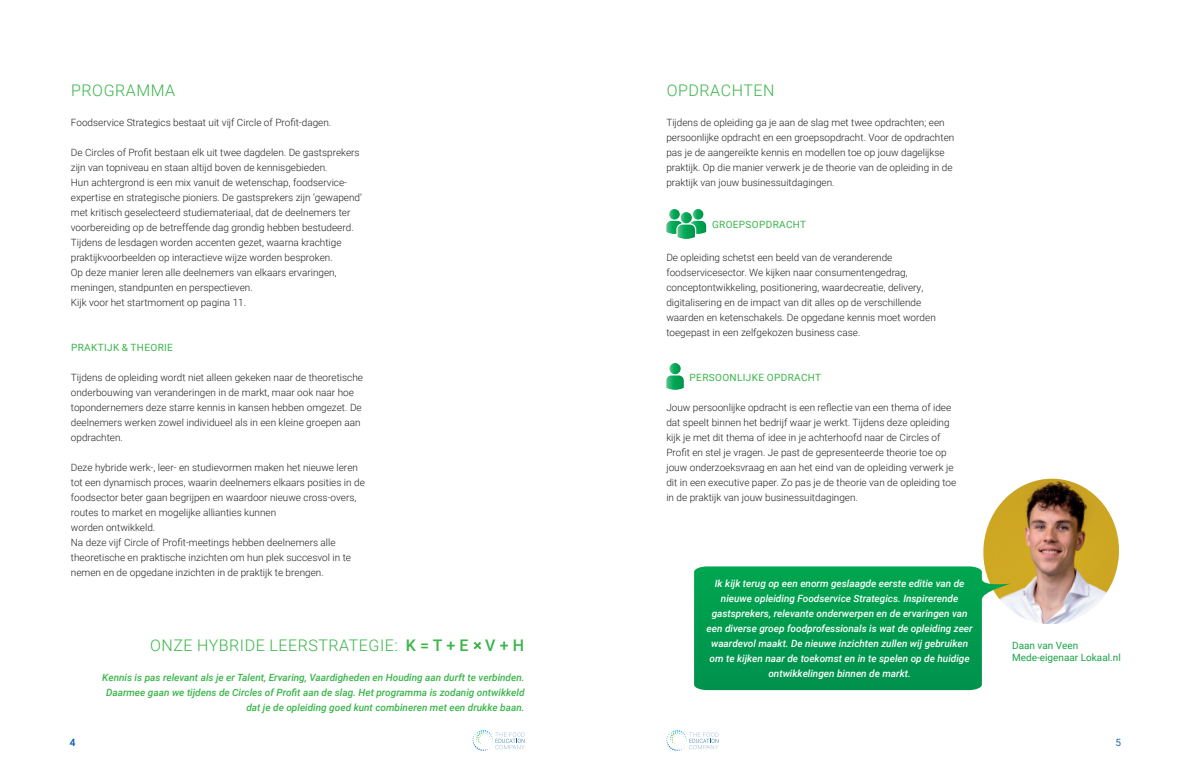
<style>
.page{position:relative;width:1191px;height:780px;background:#fff}
.page>*{position:absolute;margin:0;border:0;box-sizing:border-box;transform-origin:0 0}
.t1{font:300 16px "Roboto";letter-spacing:.035em;color:#3ab54a}
.t2{font:300 10px/15px "Roboto";color:#231f20}
.t3{font:italic 500 10px/15px "Roboto";color:#fff;text-align:center}
.t4{font:italic 500 10px/15px "Roboto";color:#3ab54a;text-align:right}
.t5{font:10px "Roboto";letter-spacing:.035em;color:#3ab54a}
.t6{font:10px/12px "Roboto";color:#1aa249}
.t7{font:10px "Roboto";color:#1b69b4}
.s1{font-weight:500}
</style>
<div class="page">
<svg style="left:666px;top:730px;width:52px;height:20px"></svg>
<svg style="left:472px;top:730px;width:52px;height:20px"></svg>
<svg style="left:473px;top:642px;width:8px;height:7px"></svg>
<svg style="left:666px;top:209px;width:40px;height:30px"></svg>
<svg style="left:666px;top:363px;width:18px;height:27px"></svg>
<img style="left:983px;top:478px;width:136px;height:146px">
<svg style="left:694px;top:566px;width:317px;height:124px;background:#16a35b"></svg>
<h1 class="t1" style="left:71px;top:79px;width:106px">PROGRAMMA</h1>
<p class="t2" style="left:71px;top:115px;width:262px">Foodservice Strategics bestaat uit vijf Circle of Profit-dagen.</p>
<p class="t2" style="left:71px;top:145px;width:292px">De Circles of Profit bestaan elk uit twee dagdelen. De gastsprekers zijn van topniveau en staan altijd boven de kennisgebieden.<br>Hun achtergrond is een mix vanuit de wetenschap, foodservice&shy;expertise en strategische pioniers. De gastsprekers zijn ‘gewapend’ met kritisch geselecteerd studiemateriaal, dat de deelnemers ter voorbereiding op de betreffende dag grondig hebben bestudeerd.<br>Tijdens de lesdagen worden accenten gezet, waarna krachtige praktijkvoorbeelden op interactieve wijze worden besproken.<br>Op deze manier leren alle deelnemers van elkaars ervaringen, meningen, standpunten en perspectieven.<br>Kijk voor het startmoment op pagina 11.</p>
<p class="t5" style="left:71px;top:340px;width:103px">PRAKTIJK &amp; THEORIE</p>
<p class="t2" style="left:71px;top:370px;width:294px">Tijdens de opleiding wordt niet alleen gekeken naar de theoretische onderbouwing van veranderingen in de markt, maar ook naar hoe topondernemers deze starre kennis in kansen hebben omgezet. De deelnemers werken zowel individueel als in een kleine groepen aan opdrachten.</p>
<p class="t2" style="left:71px;top:460px;width:295px">Deze hybride werk-, leer- en studievormen maken het nieuwe leren tot een dynamisch proces, waarin deelnemers elkaars posities in de foodsector beter gaan begrijpen en waardoor nieuwe cross-overs, routes to market en mogelijke allianties kunnen<br>worden ontwikkeld.<br>Na deze vijf Circle of Profit-meetings hebben deelnemers alle theoretische en praktische inzichten om hun plek succesvol in te nemen en de opgedane inzichten in de praktijk te brengen.</p>
<p class="t7" style="left:70px;top:735px;width:7px">4</p>
<h1 class="t1" style="left:150px;top:634px;width:376px">ONZE HYBRIDE LEERSTRATEGIE: <span class="s1">K = T + E V + H</span></h1>
<p class="t4" style="left:102px;top:670px;width:424px">Kennis is pas relevant als je er Talent, Ervaring, Vaardigheden en Houding aan durft te verbinden.<br>Daarmee gaan we tijdens de Circles of Profit aan de slag. Het programma is zodanig ontwikkeld dat je de opleiding goed kunt combineren met een drukke baan.</p>
<h1 class="t1" style="left:666px;top:79px;width:109px">OPDRACHTEN</h1>
<p class="t2" style="left:666px;top:115px;width:289px">Tijdens de opleiding ga je aan de slag met twee opdrachten; een persoonlijke opdracht en een groepsopdracht. Voor de opdrachten pas je de aangereikte kennis en modellen toe op jouw dagelijkse praktijk. Op die manier verwerk je de theorie van de opleiding in de praktijk van jouw businessuitdagingen.</p>
<p class="t5" style="left:712px;top:217px;width:96px">GROEPSOPDRACHT</p>
<p class="t2" style="left:666px;top:250px;width:271px">De opleiding schetst een beeld van de veranderende foodservicesector. We kijken naar consumentengedrag, conceptontwikkeling, positionering, waardecreatie, delivery, digitalisering en de impact van dit alles op de verschillende waarden en ketenschakels. De opgedane kennis moet worden toegepast in een zelfgekozen business case.</p>
<p class="t5" style="left:689px;top:370px;width:133px">PERSOONLIJKE OPDRACHT</p>
<p class="t2" style="left:666px;top:400px;width:291px">Jouw persoonlijke opdracht is een reflectie van een thema of idee dat speelt binnen het bedrijf waar je werkt. Tijdens deze opleiding kijk je met dit thema of idee in je achterhoofd naar de Circles of Profit en stel je vragen. Je past de gepresenteerde theorie toe op jouw onderzoeksvraag en aan het eind van de opleiding verwerk je dit in een executive paper. Zo pas je de theorie van de opleiding toe in de praktijk van jouw businessuitdagingen.</p>
<p class="t3" style="left:706px;top:575px;width:267px">Ik kijk terug op een enorm geslaagde eerste editie van de nieuwe opleiding Foodservice Strategics. Inspirerende gastsprekers, relevante onderwerpen en de ervaringen van een diverse groep foodprofessionals is wat de opleiding zeer waardevol maakt. De nieuwe inzichten zullen wij gebruiken om te kijken naar de toekomst en in te spelen op de huidige ontwikkelingen binnen de markt.</p>
<p class="t6" style="left:1012px;top:638px;width:110px">Daan van Veen<br>Mede-eigenaar Lokaal.nl</p>
<p class="t7" style="left:1115px;top:735px;width:7px">5</p>
</div>
